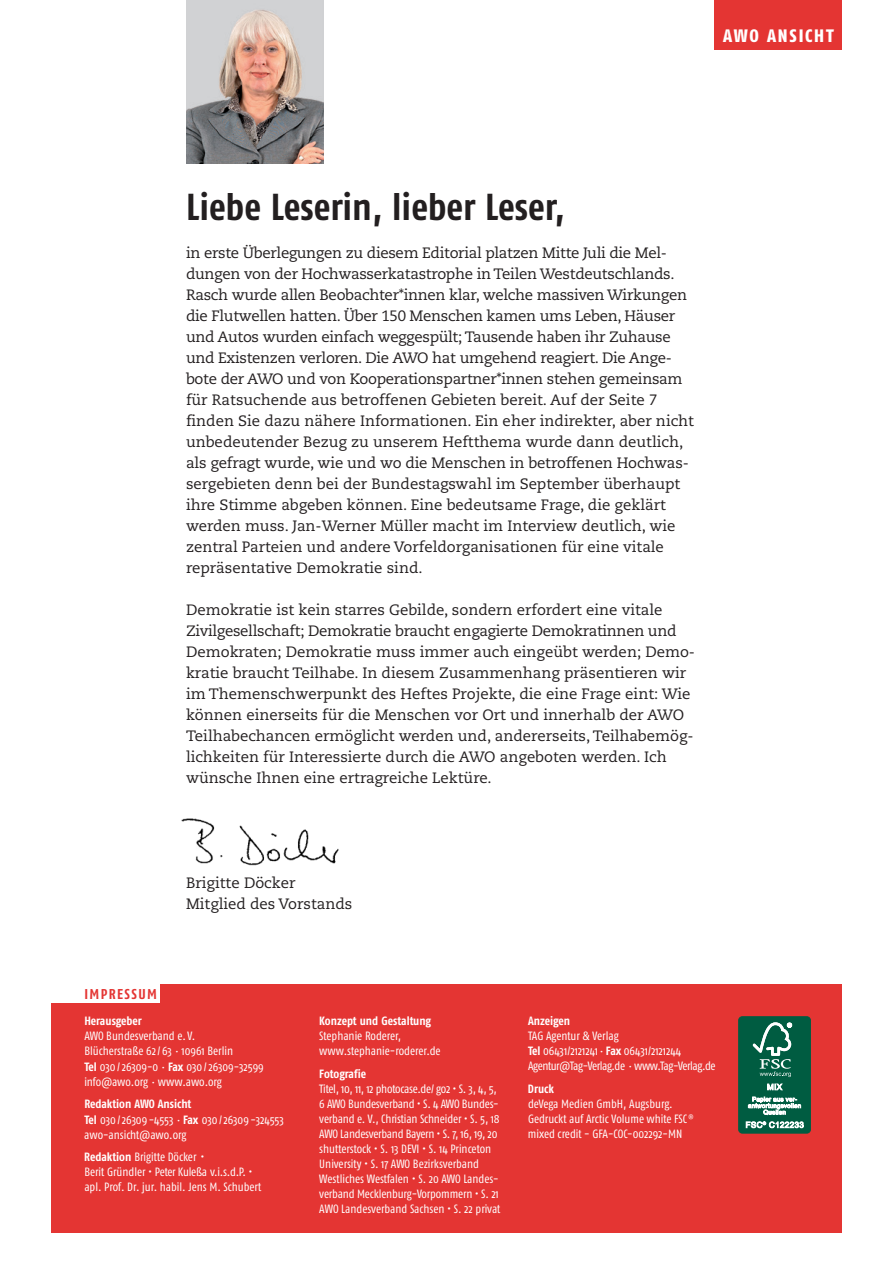
<style>
.page{position:relative;width:893px;height:1263px;background:#fff}
.page>*{position:absolute;margin:0;border:0;box-sizing:border-box;transform-origin:0 0}
.t1{font:700 37.5px "Fago Co";color:#231f20}
.t2{font:18px "Fago Co Exb Lf";letter-spacing:.1em;color:#fff}
.t3{font:15px/21px "Caecilia";color:#231f20}
.t4{font:700 14.25px "Fago Co";letter-spacing:.1em;color:#e43533}
.t5{font:12px/15px "Fago Co";letter-spacing:-.005em;color:#fff}
.t6{font:700 12px "Fago Co";letter-spacing:-.005em;color:#fff}
.s1{font-size:9px}
.s2{font-weight:700}
</style>
<div class="page">
<div style="left:51px;top:984px;width:791px;height:248px;background:#e43533"></div>
<div style="left:44px;top:981px;width:116px;height:22px;background:#fff"></div>
<div style="left:715px;top:0;width:127px;height:49px;background:#e43533"></div>
<div style="left:739px;top:1017px;width:71px;height:116px;background:#005c41;border-radius:4px"></div>
<div style="left:738px;top:1016px;width:73px;height:117px;border:1px solid #005c41;border-radius:4px"></div>
<svg style="left:753px;top:1022px;width:39px;height:55px"></svg>
<svg style="left:767px;top:1083px;width:15px;height:7px"></svg>
<svg style="left:748px;top:1097px;width:53px;height:18px"></svg>
<svg style="left:746px;top:1121px;width:58px;height:7px"></svg>
<img style="left:186px;top:0;width:137px;height:163px">
<img style="left:181px;top:818px;width:158px;height:48px">
<p class="t2" style="left:723px;top:25px;width:112px">AWO ANSICHT</p>
<h1 class="t1" style="left:186px;top:185px;width:380px">Liebe Leserin, lieber Leser,</h1>
<p class="t3" style="left:186px;top:242px;width:509px">in erste Überlegungen zu diesem Editorial platzen Mitte Juli die Mel&shy;dungen von der Hochwasserkatastrophe in Teilen Westdeutschlands.<br>Rasch wurde allen Beobachter*innen klar, welche massiven Wirkungen die Flutwellen hatten. Über 150 Menschen kamen ums Leben, Häuser und Autos wurden einfach weggespült; Tausende haben ihr Zuhause und Existenzen verloren. Die AWO hat umgehend reagiert. Die Ange&shy;bote der AWO und von Kooperationspartner*innen stehen gemeinsam für Ratsuchende aus betroffenen Gebieten bereit. Auf der Seite 7 finden Sie dazu nähere Informationen. Ein eher indirekter, aber nicht unbedeutender Bezug zu unserem Heftthema wurde dann deutlich, als gefragt wurde, wie und wo die Menschen in betroffenen Hochwas&shy;sergebieten denn bei der Bundestagswahl im September überhaupt ihre Stimme abgeben können. Eine bedeutsame Frage, die geklärt werden muss. Jan-Werner Müller macht im Interview deutlich, wie zentral Parteien und andere Vorfeldorganisationen für eine vitale repräsentative Demokratie sind.</p>
<p class="t3" style="left:186px;top:599px;width:511px">Demokratie ist kein starres Gebilde, sondern erfordert eine vitale Zivilgesellschaft; Demokratie braucht engagierte Demokratinnen und Demokraten; Demokratie muss immer auch eingeübt werden; Demo&shy;kratie braucht Teilhabe. In diesem Zusammenhang präsentieren wir im Themenschwerpunkt des Heftes Projekte, die eine Frage eint: Wie können einerseits für die Menschen vor Ort und innerhalb der AWO Teilhabechancen ermöglicht werden und, andererseits, Teilhabemög&shy;lichkeiten für Interessierte durch die AWO angeboten werden. Ich wünsche Ihnen eine ertragreiche Lektüre.</p>
<p class="t3" style="left:186px;top:872px;width:168px">Brigitte Döcker<br>Mitglied des Vorstands</p>
<p class="t4" style="left:84px;top:986px;width:74px">IMPRESSUM</p>
<p class="t6" style="left:84px;top:1013px;width:59px">Herausgeber</p>
<p class="t5" style="left:84px;top:1028px;width:181px">AWO Bundesverband e. V.<br>Blücherstraße 62/ 63 <span class="s1">•</span> 10961 Berlin<br><span class="s2">Tel</span> 030 /26309-0 <span class="s1">•</span> <span class="s2">Fax</span> 030 /26309-32599 info@awo.org <span class="s1">•</span> www.awo.org</p>
<p class="t5" style="left:84px;top:1096px;width:201px"><span class="s2">Redaktion AWO Ansicht<br>Tel</span> 030 /26309 -4553 <span class="s1">•</span> <span class="s2">Fax</span> 030 /26309 -324553 awo-ansicht@awo.org</p>
<p class="t5" style="left:84px;top:1149px;width:179px"><span class="s2">Redaktion</span> Brigitte Döcker •<br>Berit Gründler • Peter Kuleßa v.i.s.d.P. • apl. Prof. Dr. jur. habil. Jens M. Schubert</p>
<p class="t6" style="left:319px;top:1013px;width:113px">Konzept und Gestaltung</p>
<p class="t5" style="left:319px;top:1028px;width:123px">Stephanie Roderer, www.stephanie-roderer.de</p>
<p class="t6" style="left:319px;top:1067px;width:48px">Fotografie</p>
<p class="t5" style="left:319px;top:1081px;width:183px">Titel, 10, 11, 12 photocase.de/ go2 • S. 3, 4, 5, 6 AWO Bundesverband • S. 4 AWO Bundes&shy;verband e. V., Christian Schneider • S. 5, 18<br>AWO Landesverband Bayern • S. 7, 16, 19, 20 shutterstock • S. 13 DEVI • S. 14 Princeton University • S. 17 AWO Bezirksverband Westliches Westfalen • S. 20 AWO Landes&shy;verband Mecklenburg-Vorpommern • S. 21<br>AWO Landesverband Sachsen • S. 22 privat</p>
<p class="t6" style="left:528px;top:1013px;width:44px">Anzeigen</p>
<p class="t5" style="left:528px;top:1028px;width:189px">TAG Agentur &amp; Verlag<br><span class="s2">Tel</span> 06431/2121241 <span class="s1">•</span> <span class="s2">Fax</span> 06431/2121244<br>Agentur@Tag-Verlag.de <span class="s1">•</span> www.Tag-Verlag.de</p>
<p class="t6" style="left:528px;top:1082px;width:27px">Druck</p>
<p class="t5" style="left:528px;top:1096px;width:167px">deVega Medien GmbH, Augsburg.<br>Gedruckt auf Arctic Volume white FSC <sup>® </sup>mixed credit - GFA-COC-002292-MN</p>
</div>
